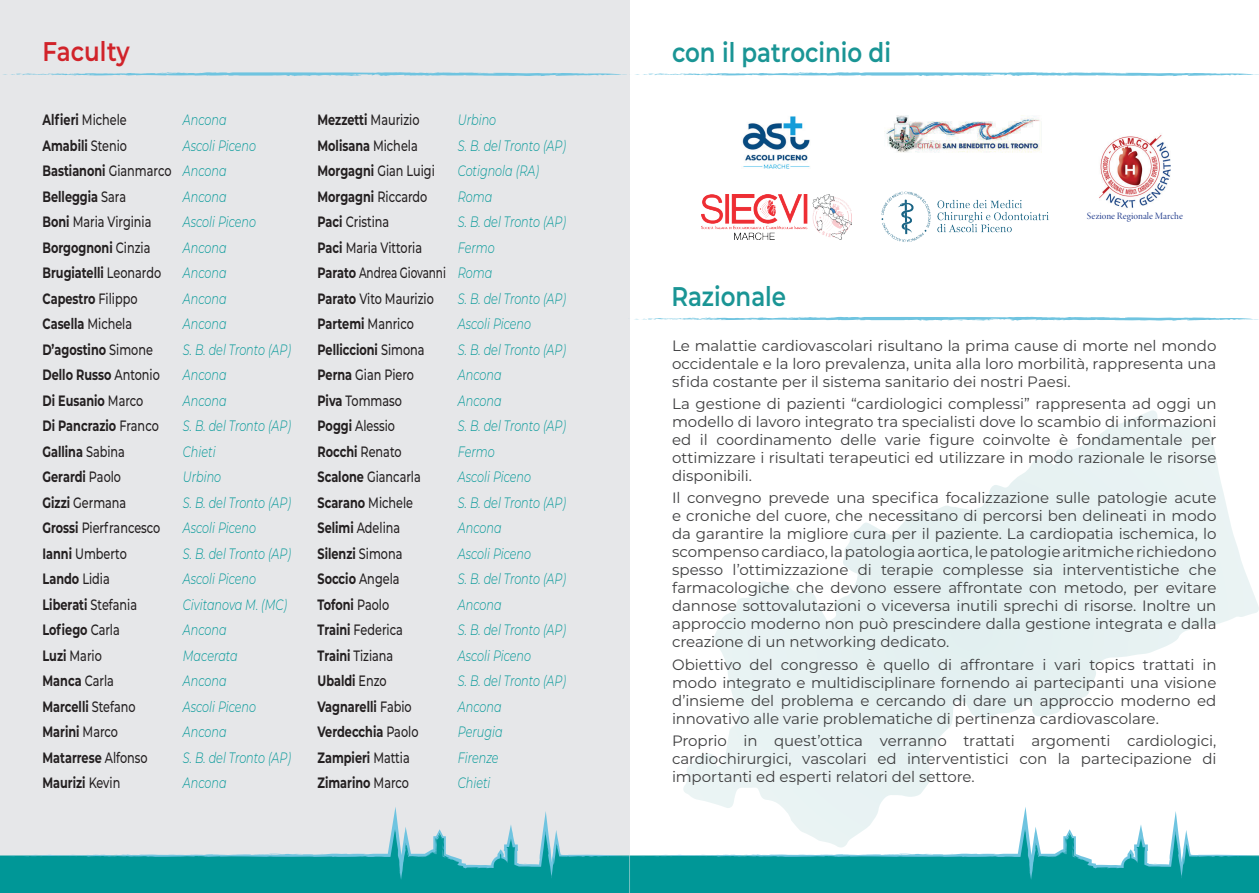
<style>
.page{position:relative;width:1259px;height:893px;background:#fff}
.page>*{position:absolute;margin:0;border:0;box-sizing:border-box;transform-origin:0 0}
.t1{font:600 27px "Montserrat";color:#1a9595;scale:.85 1}
.t2{font:600 27px "Montserrat";color:#d1232a;scale:.85 1}
.t3{font:15px/18px "Montserrat";letter-spacing:-.005em;color:#3e3e3f;text-align:justify}
.t4{font:italic 300 15px/25.5px "Montserrat";color:#009797;scale:.75 1}
.t5{font:500 15px/25.5px "Montserrat";color:#231f20;scale:.75 1}
.t6{font:700 15px/25.5px "Montserrat";color:#231f20;scale:.75 1}
.t7{font:9.75px "Minion Variable Concept";letter-spacing:-.04em;color:#253f8e}
.s1{font-weight:500}
.s2{font-weight:700}
</style>
<div class="page">
<svg style="left:736px;top:412px;width:413px;height:209px"></svg>
<div style="left:0;top:0;width:629px;height:893px;background:#e6e7e9"></div>
<div style="left:0;top:881px;width:629px;height:12px;background:#009797"></div>
<img style="left:1099px;top:135px;width:72px;height:73px">
<div style="left:630px;top:881px;width:629px;height:12px;background:#009797"></div>
<svg style="left:0;top:807px;width:1259px;height:74px"></svg>
<svg style="left:3px;top:72px;width:1256px;height:4px"></svg>
<svg style="left:629px;top:317px;width:630px;height:4px"></svg>
<img style="left:702px;top:194px;width:149px;height:46px">
<img style="left:881px;top:191px;width:168px;height:51px">
<img style="left:742px;top:116px;width:68px;height:53px">
<img style="left:884px;top:115px;width:156px;height:38px">
<h1 class="t2" style="left:43px;top:33px;width:104px">Faculty</h1>
<p class="t6" style="left:43px;top:106px;width:173px">Alfieri <span class="s1">Michele<br></span>Amabili <span class="s1">Stenio<br></span>Bastianoni <span class="s1">Gianmarco<br></span>Belleggia <span class="s1">Sara<br></span>Boni <span class="s1">Maria Virginia<br></span>Borgognoni <span class="s1">Cinzia<br></span>Brugiatelli <span class="s1">Leonardo<br></span>Capestro <span class="s1">Filippo<br></span>Casella <span class="s1">Michela<br></span>D’agostino <span class="s1">Simone<br></span>Dello Russo <span class="s1">Antonio<br></span>Di Eusanio <span class="s1">Marco<br></span>Di Pancrazio <span class="s1">Franco<br></span>Gallina <span class="s1">Sabina<br></span>Gerardi <span class="s1">Paolo<br></span>Gizzi <span class="s1">Germana<br></span>Grossi <span class="s1">Pierfrancesco<br></span>Ianni <span class="s1">Umberto<br></span>Lando <span class="s1">Lidia<br></span>Liberati <span class="s1">Stefania<br></span>Lofiego <span class="s1">Carla<br></span>Luzi <span class="s1">Mario<br></span>Manca <span class="s1">Carla<br></span>Marcelli <span class="s1">Stefano<br></span>Marini <span class="s1">Marco<br></span>Matarrese <span class="s1">Alfonso<br></span>Maurizi <span class="s1">Kevin</span></p>
<p class="t5" style="left:317px;top:106px;width:173px"><span class="s2">Mezzetti</span> Maurizio<br><span class="s2">Molisana</span> Michela<br><span class="s2">Morgagni</span> Gian Luigi<br><span class="s2">Morgagni</span> Riccardo<br><span class="s2">Paci</span> Cristina<br><span class="s2">Paci</span> Maria Vittoria<br><span class="s2">Parato</span> Andrea Giovanni<br><span class="s2">Parato</span> Vito Maurizio<br><span class="s2">Partemi</span> Manrico<br><span class="s2">Pelliccioni</span> Simona<br><span class="s2">Perna</span> Gian Piero<br><span class="s2">Piva</span> Tommaso<br><span class="s2">Poggi</span> Alessio<br><span class="s2">Rocchi</span> Renato<br><span class="s2">Scalone</span> Giancarla<br><span class="s2">Scarano</span> Michele<br><span class="s2">Selimi</span> Adelina<br><span class="s2">Silenzi</span> Simona<br><span class="s2">Soccio</span> Angela<br><span class="s2">Tofoni</span> Paolo<br><span class="s2">Traini</span> Federica<br><span class="s2">Traini</span> Tiziana<br><span class="s2">Ubaldi</span> Enzo<br><span class="s2">Vagnarelli</span> Fabio<br><span class="s2">Verdecchia</span> Paolo<br><span class="s2">Zampieri</span> Mattia<br><span class="s2">Zimarino</span> Marco</p>
<p class="t4" style="left:183px;top:107px;width:146px">Ancona<br>Ascoli Piceno<br>Ancona<br>Ancona<br>Ascoli Piceno<br>Ancona<br>Ancona<br>Ancona<br>Ancona<br>S. B. del Tronto (AP)<br>Ancona<br>Ancona<br>S. B. del Tronto (AP)<br>Chieti<br>Urbino<br>S. B. del Tronto (AP)<br>Ascoli Piceno<br>S. B. del Tronto (AP)<br>Ascoli Piceno<br>Civitanova M. (MC)<br>Ancona<br>Macerata<br>Ancona<br>Ascoli Piceno<br>Ancona<br>S. B. del Tronto (AP)<br>Ancona</p>
<p class="t4" style="left:458px;top:107px;width:146px">Urbino<br>S. B. del Tronto (AP)<br>Cotignola (RA)<br>Roma<br>S. B. del Tronto (AP)<br>Fermo<br>Roma<br>S. B. del Tronto (AP)<br>Ascoli Piceno<br>S. B. del Tronto (AP)<br>Ancona<br>Ancona<br>S. B. del Tronto (AP)<br>Fermo<br>Ascoli Piceno<br>S. B. del Tronto (AP)<br>Ancona<br>Ascoli Piceno<br>S. B. del Tronto (AP)<br>Ancona<br>S. B. del Tronto (AP)<br>Ascoli Piceno<br>S. B. del Tronto (AP)<br>Ancona<br>Perugia<br>Firenze<br>Chieti</p>
<h1 class="t1" style="left:672px;top:33px;width:259px">con il patrocinio di</h1>
<h1 class="t1" style="left:671px;top:277px;width:137px">Razionale</h1>
<p class="t7" style="left:1087px;top:209px;width:98px">Sezione Regionale Marche</p>
<p class="t3" style="left:672px;top:336px;width:546px">Le malattie cardiovascolari risultano la prima cause di morte nel mondo occidentale e la loro prevalenza, unita alla loro morbilità, rappresenta una sfida costante per il sistema sanitario dei nostri Paesi.</p>
<p class="t3" style="left:672px;top:394px;width:546px">La gestione di pazienti “cardiologici complessi” rappresenta ad oggi un modello di lavoro integrato tra specialisti dove lo scambio di informazioni ed il coordinamento delle varie figure coinvolte è fondamentale per ottimizzare i risultati terapeutici ed utilizzare in modo razionale le risorse disponibili.</p>
<p class="t3" style="left:672px;top:488px;width:546px">Il convegno prevede una specifica focalizzazione sulle patologie acute e croniche del cuore, che necessitano di percorsi ben delineati in modo da garantire la migliore cura per il paziente. La cardiopatia ischemica, lo scompenso cardiaco, la patologia aortica, le patologie aritmiche richiedono spesso l’ottimizzazione di terapie complesse sia interventistiche che farmacologiche che devono essere affrontate con metodo, per evitare dannose sottovalutazioni o viceversa inutili sprechi di risorse. Inoltre un approccio moderno non può prescindere dalla gestione integrata e dalla creazione di un networking dedicato.</p>
<p class="t3" style="left:672px;top:655px;width:546px">Obiettivo del congresso è quello di affrontare i vari topics trattati in modo integrato e multidisciplinare fornendo ai partecipanti una visione d’insieme del problema e cercando di dare un approccio moderno ed innovativo alle varie problematiche di pertinenza cardiovascolare.</p>
<p class="t3" style="left:672px;top:731px;width:546px">Proprio in quest’ottica verranno trattati argomenti cardiologici, cardiochirurgici, vascolari ed interventistici con la partecipazione di importanti ed esperti relatori del settore.</p>
</div>
